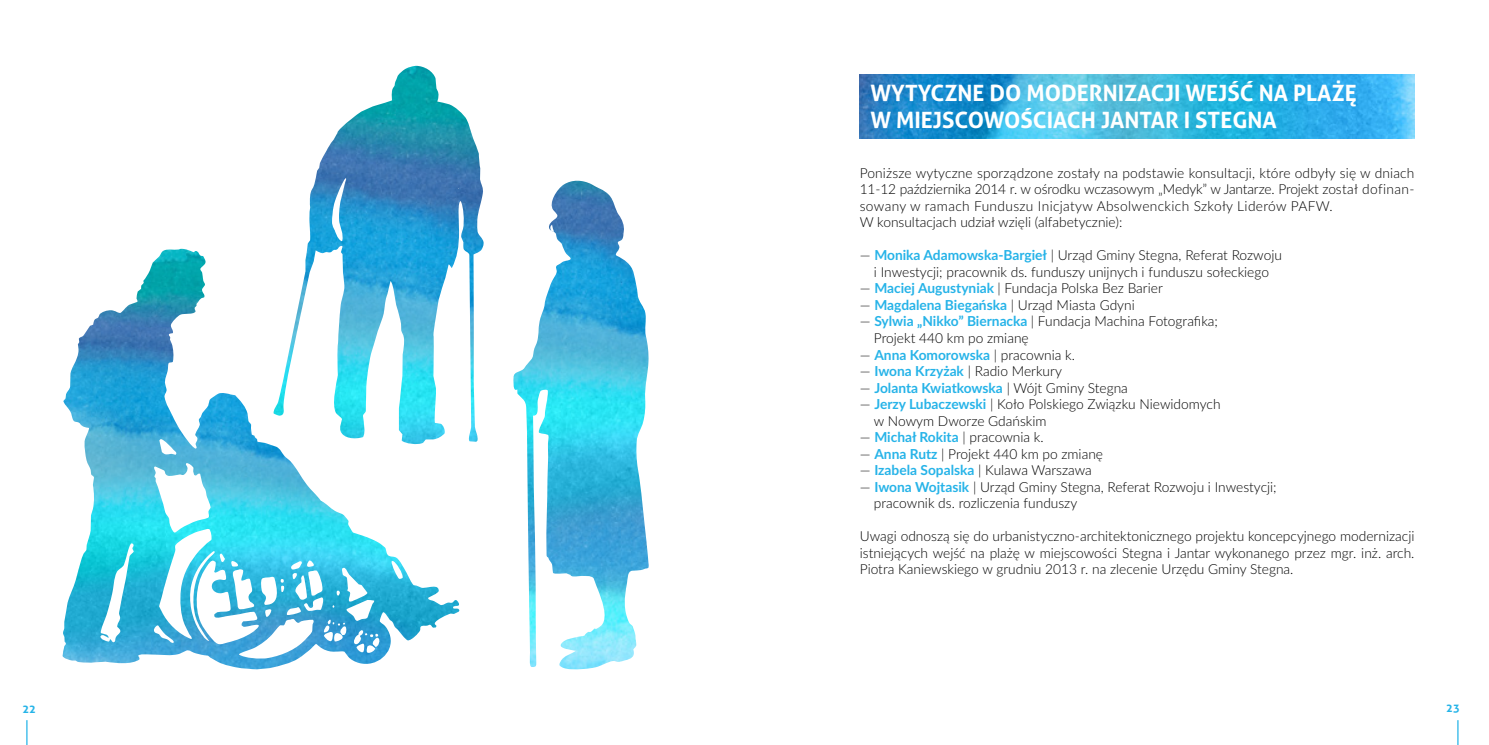
<style>
.page{position:relative;width:1489px;height:745px;background:#fff}
.page>*{position:absolute;margin:0;border:0;box-sizing:border-box;transform-origin:0 0}
.naglówek_1{font:700 22.5px "Aller";color:#fff}
.t1{font:300 13.75px/16.5px "Lato";color:#000;text-align:justify}
.t2{font:700 13.75px "Lato";color:#26b3e8}
.t3{font:700 11.25px "Aller";color:#26b4e8}
.s1{font-weight:700;color:#26b3e8}
.s2{font-weight:300;color:#000}
</style>
<div class="page">
<hr style="left:26px;top:719px;width:2px;height:25px;background:#26b4e8">
<svg style="left:1457px;top:720px;width:1px;height:24px"></svg>
<img style="left:859px;top:74px;width:555px;height:64px">
<img style="left:62px;top:249px;width:362px;height:420px">
<img style="left:513px;top:185px;width:136px;height:484px">
<img style="left:273px;top:66px;width:205px;height:379px">
<p class="naglówek_1" style="left:870px;top:79px;width:488px">WYTYCZNE DO MODERNIZACJI WEJŚĆ NA PLAŻĘ</p>
<p class="naglówek_1" style="left:870px;top:106px;width:408px">W MIEJSCOWOŚCIACH JANTAR I STEGNA</p>
<p class="t1" style="left:859px;top:164px;width:556px">Poniższe wytyczne sporządzone zostały na podstawie konsultacji, które odbyły się w dniach 11-12 października 2014 r. w ośrodku wczasowym „Medyk” w Jantarze. Projekt został dofinan&shy;sowany w ramach Funduszu Inicjatyw Absolwenckich Szkoły Liderów PAFW.</p>
<p class="t1" style="left:859px;top:213px;width:264px">W konsultacjach udział wzięli (alfabetycznie):</p>
<p class="t1" style="left:859px;top:246px;width:423px">— <span class="s1">Monika Adamowska-Bargieł</span> | Urząd Gminy Stegna, Referat Rozwoju</p>
<p class="t1" style="left:874px;top:263px;width:396px">i Inwestycji; pracownik ds. funduszy unijnych i funduszu sołeckiego</p>
<p class="t1" style="left:859px;top:279px;width:304px">— <span class="s1">Maciej Augustyniak</span> | Fundacja Polska Bez Barier</p>
<p class="t1" style="left:859px;top:296px;width:276px">— <span class="s1">Magdalena Biegańska</span> | Urząd Miasta Gdyni</p>
<p class="t1" style="left:859px;top:312px;width:360px">— <span class="s1">Sylwia „Nikko” Biernacka</span> | Fundacja Machina Fotografika;</p>
<p class="t1" style="left:874px;top:329px;width:156px">Projekt 440 km po zmianę</p>
<p class="t2" style="left:859px;top:344px;width:217px"><span class="s2">—</span> Anna Komorowska <span class="s2">| pracownia k.</span></p>
<p class="t1" style="left:859px;top:362px;width:204px">— <span class="s1">Iwona Krzyżak</span> | Radio Merkury</p>
<p class="t2" style="left:859px;top:377px;width:269px"><span class="s2">—</span> Jolanta Kwiatkowska <span class="s2">| Wójt Gminy Stegna</span></p>
<p class="t1" style="left:859px;top:395px;width:362px">— <span class="s1">Jerzy Lubaczewski</span> | Koło Polskiego Związku Niewidomych</p>
<p class="t1" style="left:874px;top:411px;width:174px">w Nowym Dworze Gdańskim</p>
<p class="t1" style="left:859px;top:428px;width:185px">— <span class="s1">Michał Rokita</span> | pracownia k.</p>
<p class="t1" style="left:859px;top:444px;width:245px">— <span class="s1">Anna Rutz</span> | Projekt 440 km po zmianę</p>
<p class="t1" style="left:859px;top:461px;width:234px">— <span class="s1">Izabela Sopalska</span> | Kulawa Warszawa</p>
<p class="t1" style="left:859px;top:477px;width:418px">— <span class="s1">Iwona Wojtasik</span> | Urząd Gminy Stegna, Referat Rozwoju i Inwestycji;</p>
<p class="t1" style="left:874px;top:494px;width:205px">pracownik ds. rozliczenia funduszy</p>
<p class="t1" style="left:859px;top:527px;width:556px">Uwagi odnoszą się do urbanistyczno-architektonicznego projektu koncepcyjnego modernizacji istniejących wejść na plażę w miejscowości Stegna i Jantar wykonanego przez mgr. inż. arch.<br>Piotra Kaniewskiego w grudniu 2013 r. na zlecenie Urzędu Gminy Stegna.</p>
<p class="t3" style="left:23px;top:701px;width:15px">22</p>
<p class="t3" style="left:1445px;top:700px;width:15px">23</p>
</div>
